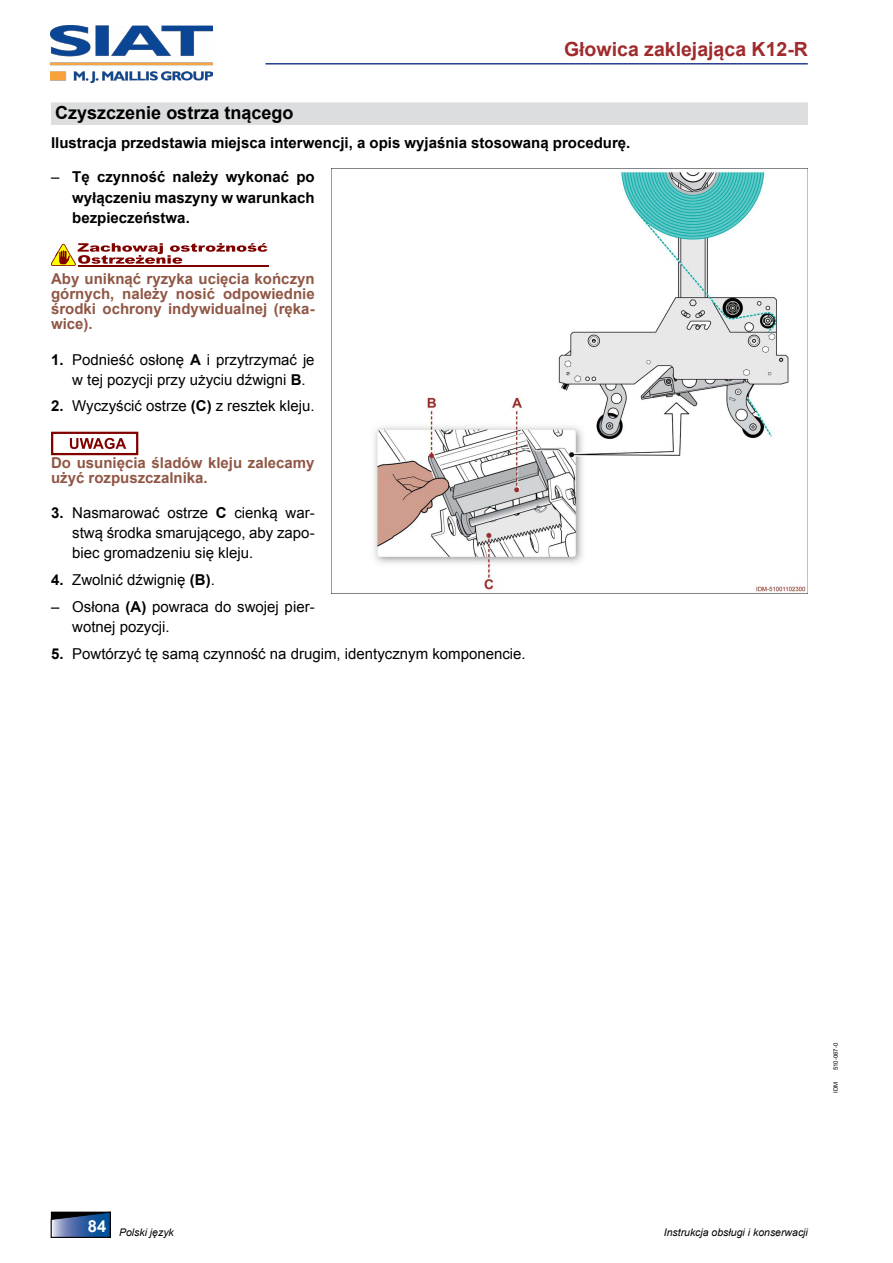
<style>
.page{position:relative;width:893px;height:1263px;background:#fff}
.page>*{position:absolute;margin:0;border:0;box-sizing:border-box;transform-origin:0 0}
.t1{font:700 19.5px "Arial";color:#a02a2c}
.titolo{font:700 18px "Arial";color:#000}
.t2{font:700 16.5px "Arial";color:#fff}
.t3{font:15px/20.2px "Arial";color:#000}
.normale{font:700 15px/20.2px "Arial";color:#000;text-align:justify}
.cautela{font:700 15px/15px "Arial";color:#905745;text-align:justify}
.notadirimando{font:700 15px/15px "Arial";color:#905745}
.t4{font:italic 10.5px "Arial";color:#000}
.t5{font:6px "Arial";color:#000}
.s1{font-weight:400}
.s2{font-weight:700}
</style>
<div class="page">
<svg style="left:51px;top:1212px;width:60px;height:25px"></svg>
<img style="left:51px;top:26px;width:161px;height:56px">
<hr style="left:265px;top:63px;width:543px;height:2px;background:#25408f">
<div style="left:51px;top:102px;width:757px;height:23px;background:#dcddde"></div>
<hr style="left:78px;top:265px;width:190px;height:1px;background:#800000">
<svg style="left:51px;top:243px;width:216px;height:23px"></svg>
<div style="left:51px;top:432px;width:87px;height:23px;border:2px solid #800000"></div>
<svg style="left:70px;top:438px;width:56px;height:11px"></svg>
<img style="left:332px;top:168px;width:476px;height:426px">
<h1 class="t1" style="left:564px;top:36px;width:245px">Głowica zaklejająca K12-R</h1>
<p class="titolo" style="left:55px;top:101px;width:240px">Czyszczenie ostrza tnącego</p>
<p class="normale" style="left:51px;top:133px;width:581px">Ilustracja przedstawia miejsca interwencji, a opis wyjaśnia stosowaną procedurę.</p>
<p class="normale" style="left:72px;top:167px;width:244px;text-indent:-21px"><span class="s1">–</span> Tę czynność należy wykonać po wyłączeniu maszyny w warunkach bezpieczeństwa.</p>
<p class="cautela" style="left:51px;top:272px;width:265px">Aby uniknąć ryzyka ucięcia kończyn górnych, należy nosić odpowiednie środki ochrony indywidualnej (ręka&shy;wice).</p>
<p class="t3" style="left:72px;top:349px;width:244px;text-indent:-21px"><span class="s2">1.</span> Podnieść osłonę <span class="s2">A</span> i przytrzymać je w tej pozycji przy użyciu dźwigni <span class="s2">B</span>.</p>
<p class="t3" style="left:51px;top:396px;width:265px"><span class="s2">2.</span> Wyczyścić ostrze <span class="s2">(C)</span> z resztek kleju.</p>
<p class="notadirimando" style="left:51px;top:455px;width:265px">Do usunięcia śladów kleju zalecamy użyć rozpuszczalnika.</p>
<p class="t3" style="left:72px;top:503px;width:244px;text-align:justify;text-indent:-21px"><span class="s2">3.</span> Nasmarować ostrze <span class="s2">C</span> cienką war&shy;stwą środka smarującego, aby zapo&shy;biec gromadzeniu się kleju.</p>
<p class="t3" style="left:51px;top:570px;width:165px"><span class="s2">4.</span> Zwolnić dźwignię <span class="s2">(B)</span>.</p>
<p class="t3" style="left:72px;top:596px;width:244px;text-indent:-21px">– Osłona <span class="s2">(A)</span> powraca do swojej pier&shy;wotnej pozycji.</p>
<p class="t3" style="left:51px;top:643px;width:476px"><span class="s2">5.</span> Powtórzyć tę samą czynność na drugim, identycznym komponencie.</p>
<p class="t5" style="left:832px;top:1070px;width:29px;rotate:-90deg">510-067-0</p>
<p class="t5" style="left:832px;top:1093px;width:12px;rotate:-90deg">IDM</p>
<p class="t2" style="left:88px;top:1216px;width:20px">84</p>
<p class="t4" style="left:119px;top:1225px;width:56px">Polski język</p>
<p class="t4" style="left:664px;top:1225px;width:146px">Instrukcja obsługi i konserwacji</p>
</div>
